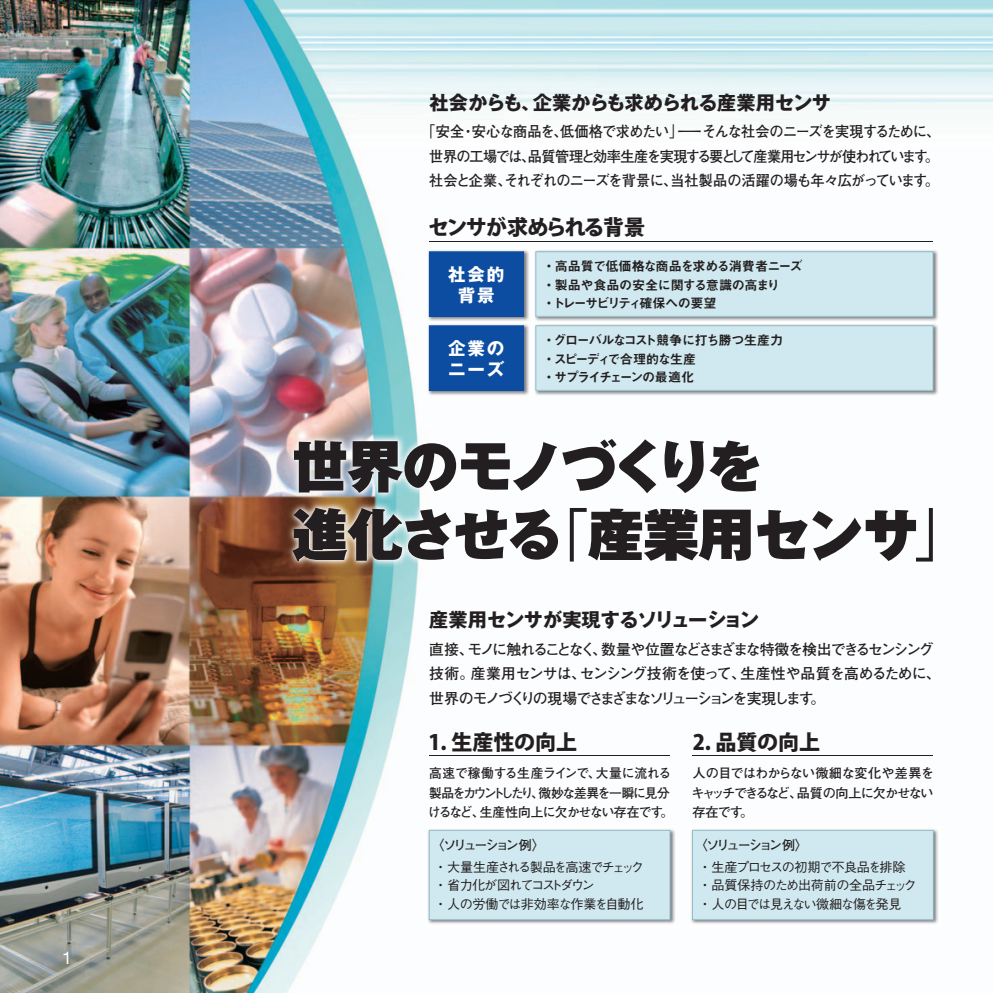
<style>
.page{position:relative;width:993px;height:993px;background:#fff}
.page>*{position:absolute;margin:0;border:0;box-sizing:border-box;transform-origin:0 0}
.t1{font:56px/68.2px "Gothic MB101 Pro Ultra 90 pv RKSJ H";letter-spacing:-.045em;color:#231f20}
.t2{font:21px "Koz Go Pro Heavy 90 pv RKSJ H";letter-spacing:-.01em;color:#231f20}
.t3{font:21px "Koz Go Pro Heavy 90 pv RKSJ H";letter-spacing:-.075em;color:#231f20}
.t4{font:19.25px "Gothic MB101 Pro Bold 90 pv RKSJ H";letter-spacing:-.03em;color:#231f20}
.t5{font:17.5px/21px "Gothic MB101 Pro Bold 90 pv RKSJ H";letter-spacing:.1em;color:#fff}
.t6{font:17.5px "Helvetica Neue LT Std";color:#fff}
.t7{font:14.88px/24.5px "Futo Go B101 Pro Bold 90 pv RKSJ H";letter-spacing:-.06em;color:#231f20;text-align:center;scale:.95 1}
.t8{font:14.88px/24.5px "Futo Go B101 Pro Bold 90 pv RKSJ H";letter-spacing:-.115em;color:#231f20}
.t9{font:13.12px/18.4px "Gothic BBB Pro Medium 90 pv RKSJ H";letter-spacing:-.085em;color:#231f20}
.t10{font:13.12px/19.2px "Futo Go B101 Pro Bold 90 pv RKSJ H";letter-spacing:-.055em;color:#231f20}
.t11{font:13.12px/18.4px "Midashi Go Pro MB31 90 pv RKSJ H";letter-spacing:-.07em;color:#231f20}
.t12{font:13.12px/18.4px "Midashi Go Pro MB31 90 pv RKSJ H";letter-spacing:-.095em;color:#231f20}
.t13{font:13.12px/19.2px "Futo Go B101 Pro Bold 90 pv RKSJ H";letter-spacing:-.075em;color:#231f20;text-align:justify}
.t14{font:13.12px "Futo Go B101 Pro Bold 90 pv RKSJ H";letter-spacing:-.225em;color:#231f20}
.s1{font-family:"Futo Go B101 Pro Bold 90 pv RKSJ H"}
</style>
<div class="page">
<img style="left:0;top:0;width:992px;height:992px">
<hr style="left:429px;top:241px;width:503px;height:1px;background:#231f20">
<hr style="left:429px;top:754px;width:240px;height:1px;background:#231f20">
<img style="left:426px;top:248px;width:104px;height:148px">
<div style="left:429px;top:251px;width:95px;height:65px;background:#0d4da1"></div>
<img style="left:532px;top:248px;width:407px;height:148px">
<div style="left:535px;top:251px;width:398px;height:65px;background:#d0e9f0"></div>
<img style="left:426px;top:322px;width:104px;height:1px">
<div style="left:429px;top:325px;width:95px;height:65px;background:#0d4da1"></div>
<img style="left:532px;top:322px;width:407px;height:1px">
<div style="left:535px;top:325px;width:398px;height:65px;background:#d0e9f0"></div>
<img style="left:425px;top:826px;width:251px;height:99px">
<div style="left:428px;top:829px;width:242px;height:90px;background:#d0e9f0"></div>
<hr style="left:692px;top:754px;width:240px;height:1px;background:#231f20">
<img style="left:688px;top:826px;width:251px;height:99px">
<div style="left:691px;top:829px;width:242px;height:90px;background:#d0e9f0"></div>
<p class="t6" style="left:62px;top:947px;width:11px">1</p>
<p class="t4" style="left:429px;top:95px;width:403px">社会からも、企業からも求められる産業用センサ</p>
<p class="t7" style="left:421px;top:121px;width:547px">「安全・安心な商品を、低価格で求めたい」ーそんな社会のニーズを実現するために、世界の工場では、品質管理と効率生産を実現する要として産業用センサが使われています。社会と企業、それぞれのニーズを背景に、当社製品の活躍の場も年々広がっています。</p>
<h2 class="t3" style="left:428px;top:219px;width:218px">センサが求められる背景</h2>
<p class="t5" style="left:448px;top:266px;width:57px;text-align:center">社会的背景</p>
<p class="t5" style="left:448px;top:340px;width:57px">企業のニーズ</p>
<p class="t11" style="left:542px;top:259px;width:261px">・高品質で低価格な商品を求める消費者ニーズ・製品や食品の安全に関する意識の高まり<br>・トレーサビリティ確保への要望</p>
<p class="t12" style="left:542px;top:333px;width:242px">・グローバルなコスト競争に打ち勝つ生産力・スピーディで合理的な生産<br>・サプライチェーンの最適化</p>
<h1 class="t1" style="left:292px;top:440px;width:679px">世界のモノづくりを<br>進化させる<span class="s1">「</span>産業用センサ<span class="s1">」</span></h1>
<p class="t4" style="left:429px;top:612px;width:331px">産業用センサが実現するソリューション</p>
<p class="t8" style="left:429px;top:638px;width:512px">直接、モノに触れることなく、数量や位置などさまざまな特徴を検出できるセンシング技術。産業用センサは、センシング技術を使って、生産性や品質を高めるために、世界のモノづくりの現場でさまざまなソリューションを実現します。</p>
<h2 class="t2" style="left:428px;top:733px;width:150px">1. 生産性の向上</h2>
<p class="t10" style="left:428px;top:765px;width:247px">高速で稼働する生産ラインで、大量に流れる製品をカウントしたり、微妙な差異を一瞬に見分けるなど、生産性向上に欠かせない存在です。</p>
<h2 class="t2" style="left:692px;top:733px;width:129px">2. 品質の向上</h2>
<p class="t13" style="left:691px;top:765px;width:244px">人の目ではわからない微細な変化や差異をキャッチできるなど、品質の向上に欠かせない存在です。</p>
<p class="t14" style="left:431px;top:839px;width:115px">〈ソリューション例〉</p>
<p class="t14" style="left:694px;top:839px;width:115px">〈ソリューション例〉</p>
<p class="t9" style="left:434px;top:859px;width:211px">・大量生産される製品を高速でチェック・省力化が図れてコストダウン<br>・人の労働では非効率な作業を自動化</p>
<p class="t9" style="left:698px;top:859px;width:219px">・生産プロセスの初期で不良品を排除・品質保持のため出荷前の全品チェック・人の目では見えない微細な傷を発見</p>
</div>
